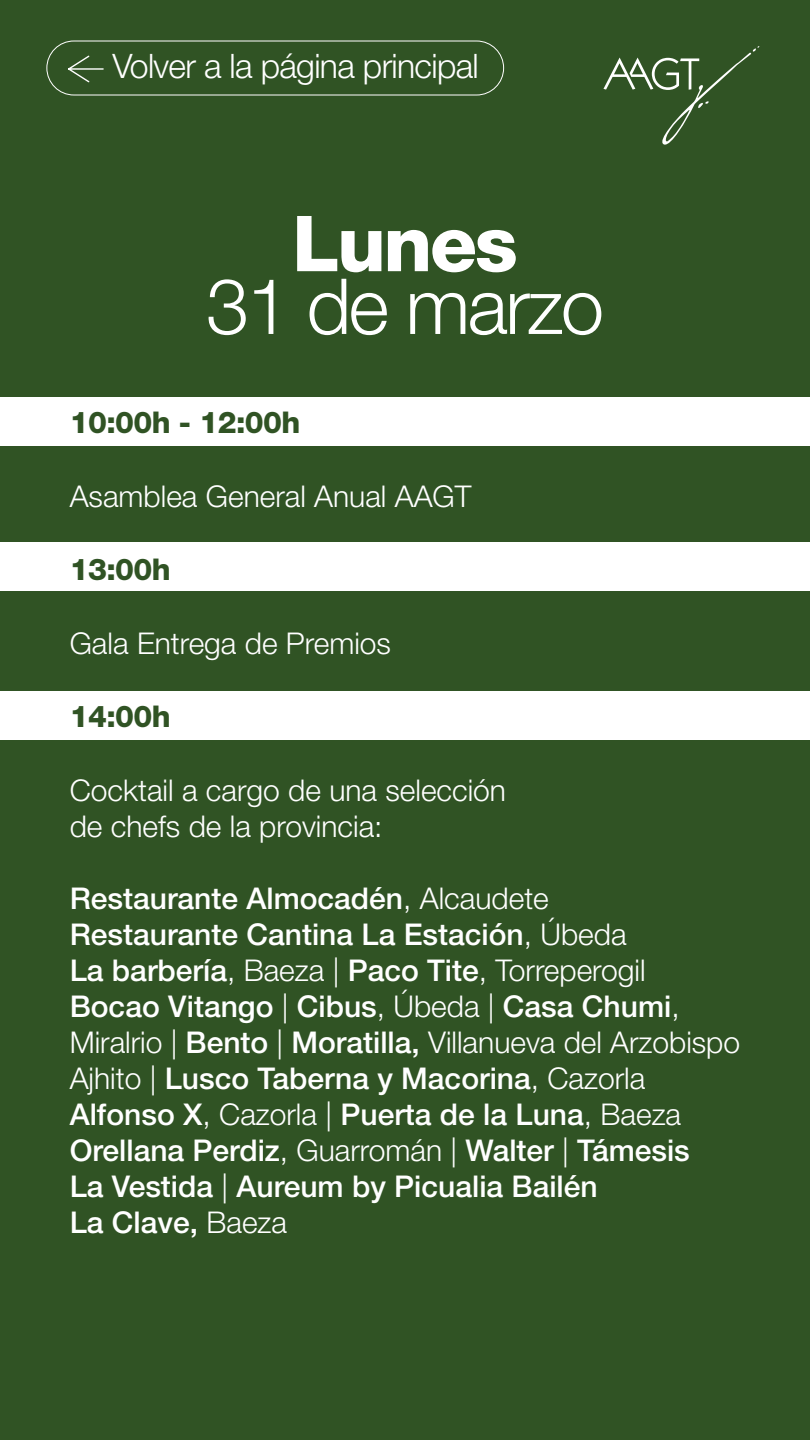
<style>
.page{position:relative;width:810px;height:1440px;background:#305324}
.page>*{position:absolute;margin:0;border:0;box-sizing:border-box;transform-origin:0 0}
.t1{font:300 77.32px "Helvetica Neue LT Std";letter-spacing:-.03em;color:#fff}
.t2{font:800 77.32px "Helvetica Neue LT Std";letter-spacing:-.03em;color:#fff}
.t3{font:300 33.75px "Helvetica Neue LT Std";letter-spacing:-.02em;color:#fff}
.t4{font:500 30px/36px "Helvetica Neue LT Std";color:#fff}
.t5{font:300 30px/36px "Helvetica Neue LT Std";color:#fff}
.t6{font:800 30px "Helvetica Neue LT Std";letter-spacing:-.02em;color:#305324}
.s1{font-weight:300}
</style>
<div class="page">
<svg style="left:603px;top:46px;width:157px;height:99px"></svg>
<svg style="left:68px;top:55px;width:36px;height:28px"></svg>
<div style="left:46px;top:41px;width:458px;height:54px;border:1px solid #fff;border-radius:27px"></div>
<div style="left:0;top:398px;width:810px;height:48px;background:#fff"></div>
<div style="left:0;top:542px;width:810px;height:49px;background:#fff"></div>
<div style="left:0;top:692px;width:810px;height:48px;background:#fff"></div>
<p class="t3" style="left:113px;top:45px;width:368px">Volver a la página principal</p>
<h1 class="t2" style="left:292px;top:198px;width:227px">Lunes</h1>
<h1 class="t1" style="left:206px;top:259px;width:399px">31 de marzo</h1>
<p class="t6" style="left:70px;top:404px;width:232px">10:00h - 12:00h</p>
<p class="t5" style="left:70px;top:477px;width:403px">Asamblea General Anual AAGT</p>
<p class="t6" style="left:70px;top:551px;width:102px">13:00h</p>
<p class="t5" style="left:70px;top:624px;width:323px">Gala Entrega de Premios</p>
<p class="t6" style="left:70px;top:698px;width:102px">14:00h</p>
<p class="t5" style="left:70px;top:771px;width:438px">Cocktail a cargo de una selección de chefs de la provincia:</p>
<p class="t4" style="left:70px;top:880px;width:672px">Restaurante Almocadén<span class="s1">, Alcaudete<br></span>Restaurante Cantina La Estación<span class="s1">, Úbeda<br></span>La barbería<span class="s1">, Baeza |</span> Paco Tite<span class="s1">, Torreperogil </span>Bocao Vitango <span class="s1">|</span> Cibus<span class="s1">, Úbeda |</span> Casa Chumi<span class="s1">, Miralrio |</span> Bento <span class="s1">|</span> Moratilla, <span class="s1">Villanueva del Arzobispo Ajhito |</span> Lusco Taberna y Macorina<span class="s1">, Cazorla </span>Alfonso X<span class="s1">, Cazorla |</span> Puerta de la Luna<span class="s1">, Baeza </span>Orellana Perdiz<span class="s1">, Guarromán |</span> Walter <span class="s1">|</span> Támesis<br>La Vestida <span class="s1">|</span> Aureum by Picualia Bailén<br>La Clave, <span class="s1">Baeza</span></p>
</div>
